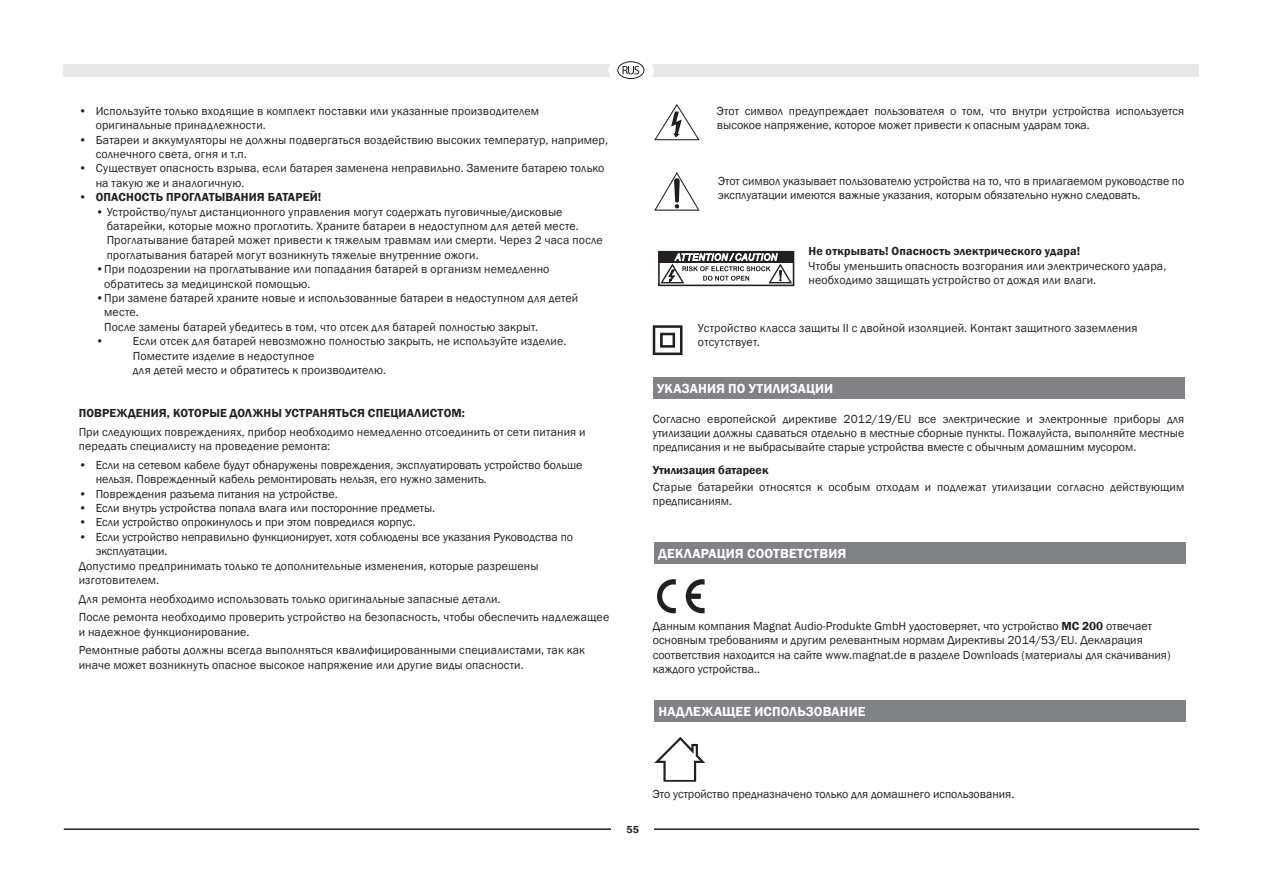
<style>
.page{position:relative;width:1263px;height:893px;background:#fff}
.page>*{position:absolute;margin:0;border:0;box-sizing:border-box;transform-origin:0 0}
.t1{font:600 13.5px "Franklin Gothic";letter-spacing:.01em;color:#fff}
.t2{font:12px/14.4px "Franklin Gothic";letter-spacing:.01em;color:#231f20}
.t3{font:600 12px "Franklin Gothic";letter-spacing:.015em;color:#231f20}
.t4{font:600 10.5px "Franklin Gothic";color:#231f20}
.s1{font-weight:600}
</style>
<div class="page">
<div style="left:64px;top:64px;width:1135px;height:13px;background:#e6e7e9"></div>
<hr style="left:64px;top:828px;width:1135px;height:2px;background:#231f20">
<div style="left:611px;top:819px;width:43px;height:21px;background:#fff"></div>
<div style="left:608px;top:55px;width:46px;height:30px;background:#fff;border-radius:50%"></div>
<svg style="left:618px;top:62px;width:26px;height:17px"></svg>
<div style="left:617px;top:61px;width:27px;height:18px;border:1px solid #231f20;border-radius:50%"></div>
<svg style="left:622px;top:66px;width:17px;height:8px"></svg>
<svg style="left:654px;top:104px;width:46px;height:36px"></svg>
<svg style="left:654px;top:172px;width:46px;height:39px"></svg>
<svg style="left:658px;top:250px;width:137px;height:36px"></svg>
<div style="left:658px;top:251px;width:136px;height:35px;border:2px solid #231f20"></div>
<svg style="left:659px;top:253px;width:134px;height:31px"></svg>
<svg style="left:653px;top:325px;width:29px;height:30px"></svg>
<div style="left:653px;top:377px;width:531px;height:22px;background:#808285"></div>
<div style="left:654px;top:543px;width:532px;height:21px;background:#808285"></div>
<svg style="left:657px;top:579px;width:19px;height:34px"></svg>
<svg style="left:686px;top:579px;width:18px;height:34px"></svg>
<div style="left:654px;top:700px;width:532px;height:22px;background:#808285"></div>
<svg style="left:654px;top:737px;width:51px;height:45px"></svg>
<p class="t2" style="left:96px;top:104px;width:445px;text-indent:-17px">• Используйте только входящие в комплект поставки или указанные производителем оригинальные принадлежности.</p>
<p class="t2" style="left:96px;top:133px;width:514px;text-indent:-17px">• Батареи и аккумуляторы не должны подвергаться воздействию высоких температур, например, солнечного света, огня и т.п.</p>
<p class="t2" style="left:96px;top:161px;width:510px;text-indent:-17px">• Существует опасность взрыва, если батарея заменена неправильно. Замените батарею только на такую же и аналогичную.</p>
<p class="t3" style="left:79px;top:190px;width:244px">• ОПАСНОСТЬ ПРОГЛАТЫВАНИЯ БАТАРЕЙ!</p>
<p class="t2" style="left:107px;top:205px;width:498px;text-indent:-11px">• Устройство/пульт дистанционного управления могут содержать пуговичные/дисковые батарейки, которые можно проглотить. Храните батареи в недоступном для детей месте.<br>Проглатывание батарей может привести к тяжелым травмам или смерти. Через 2 часа после проглатывания батарей могут возникнуть тяжелые внутренние ожоги.</p>
<p class="t2" style="left:104px;top:262px;width:447px;text-indent:-8px">•При подозрении на проглатывание или попадания батарей в организм немедленно обратитесь за медицинской помощью.</p>
<p class="t2" style="left:96px;top:291px;width:484px">•При замене батарей храните новые и использованные батареи в недоступном для детей</p>
<p class="t2" style="left:104px;top:305px;width:36px">месте.</p>
<p class="t2" style="left:104px;top:320px;width:435px">После замены батарей убедитесь в том, что отсек для батарей полностью закрыт.</p>
<p class="t2" style="left:96px;top:334px;width:10px">•</p>
<p class="t2" style="left:133px;top:334px;width:435px">Если отсек для батарей невозможно полностью закрыть, не используйте изделие.<br>Поместите изделие в недоступное<br>для детей место и обратитесь к производителю.</p>
<p class="t3" style="left:79px;top:406px;width:388px">ПОВРЕЖДЕНИЯ, КОТОРЫЕ ДОЛЖНЫ УСТРАНЯТЬСЯ СПЕЦИАЛИСТОМ:</p>
<p class="t2" style="left:79px;top:425px;width:508px">При следующих повреждениях, прибор необходимо немедленно отсоединить от сети питания и передать специалисту на проведение ремонта:</p>
<p class="t2" style="left:96px;top:458px;width:488px;text-indent:-17px">• Если на сетевом кабеле будут обнаружены повреждения, эксплуатировать устройство больше нельзя. Поврежденный кабель ремонтировать нельзя, его нужно заменить.</p>
<p class="t2" style="left:79px;top:487px;width:261px">• Повреждения разъема питания на устройстве.</p>
<p class="t2" style="left:79px;top:501px;width:358px">• Если внутрь устройства попала влага или посторонние предметы.</p>
<p class="t2" style="left:79px;top:515px;width:338px">• Если устройство опрокинулось и при этом повредился корпус.</p>
<p class="t2" style="left:79px;top:530px;width:496px">• Если устройство неправильно функционирует, хотя соблюдены все указания Руководства по</p>
<p class="t2" style="left:96px;top:544px;width:73px">эксплуатации.</p>
<p class="t2" style="left:79px;top:559px;width:461px">Допустимо предпринимать только те дополнительные изменения, которые разрешены</p>
<p class="t2" style="left:79px;top:573px;width:82px">изготовителем.</p>
<p class="t2" style="left:79px;top:590px;width:532px;line-height:18.6px">Для ремонта необходимо использовать только оригинальные запасные детали.<br>После ремонта необходимо проверить устройство на безопасность, чтобы обеспечить надлежащее</p>
<p class="t2" style="left:79px;top:623px;width:508px;line-height:18.6px">и надежное функционирование.<br>Ремонтные работы должны всегда выполняться квалифицированными специалистами, так как</p>
<p class="t2" style="left:79px;top:658px;width:447px">иначе может возникнуть опасное высокое напряжение или другие виды опасности.</p>
<p class="t2" style="left:717px;top:104px;width:469px">Этот символ предупреждает пользователя о том, что внутри устройства используется высокое напряжение, которое может привести к опасным ударам тока.</p>
<p class="t2" style="left:718px;top:174px;width:468px">Этот символ указывает пользователю устройства на то, что в прилагаемом руководстве по эксплуатации имеются важные указания, которым обязательно нужно следовать.</p>
<p class="t3" style="left:808px;top:244px;width:273px">Не открывать! Опасность электрического удара!</p>
<p class="t2" style="left:808px;top:259px;width:359px">Чтобы уменьшить опасность возгорания или электрического удара, необходимо защищать устройство от дождя или влаги.</p>
<p class="t2" style="left:698px;top:321px;width:441px">Устройство класса защиты II с двойной изоляцией. Контакт защитного заземления отсутствует.</p>
<p class="t1" style="left:657px;top:380px;width:178px">УКАЗАНИЯ ПО УТИЛИЗАЦИИ</p>
<p class="t2" style="left:653px;top:412px;width:533px;text-align:justify">Согласно европейской директиве 2012/19/EU все электрические и электронные приборы для утилизации должны сдаваться отдельно в местные сборные пункты. Пожалуйста, выполняйте местные предписания и не выбрасывайте старые устройства вместе с обычным домашним мусором.</p>
<p class="t3" style="left:653px;top:463px;width:117px">Утилизация батареек</p>
<p class="t2" style="left:653px;top:480px;width:533px">Старые батарейки относятся к особым отходам и подлежат утилизации согласно действующим предписаниям.</p>
<p class="t1" style="left:658px;top:545px;width:189px">ДЕКЛАРАЦИЯ СООТВЕТСТВИЯ</p>
<p class="t2" style="left:653px;top:619px;width:519px">Данным компания Magnat Audio-Produkte GmbH удостоверяет, что устройство <span class="s1">MC 200</span> отвечает основным требованиям и другим релевантным нормам Директивы 2014/53/EU. Декларация соответствия находится на сайте www.magnat.de в разделе Downloads (материалы для скачивания) каждого устройства..</p>
<p class="t1" style="left:658px;top:703px;width:209px">НАДЛЕЖАЩЕЕ ИСПОЛЬЗОВАНИЕ</p>
<p class="t4" style="left:626px;top:823px;width:14px">55</p>
<p class="t2" style="left:653px;top:787px;width:363px">Это устройство предназначено только для домашнего использования.</p>
</div>
